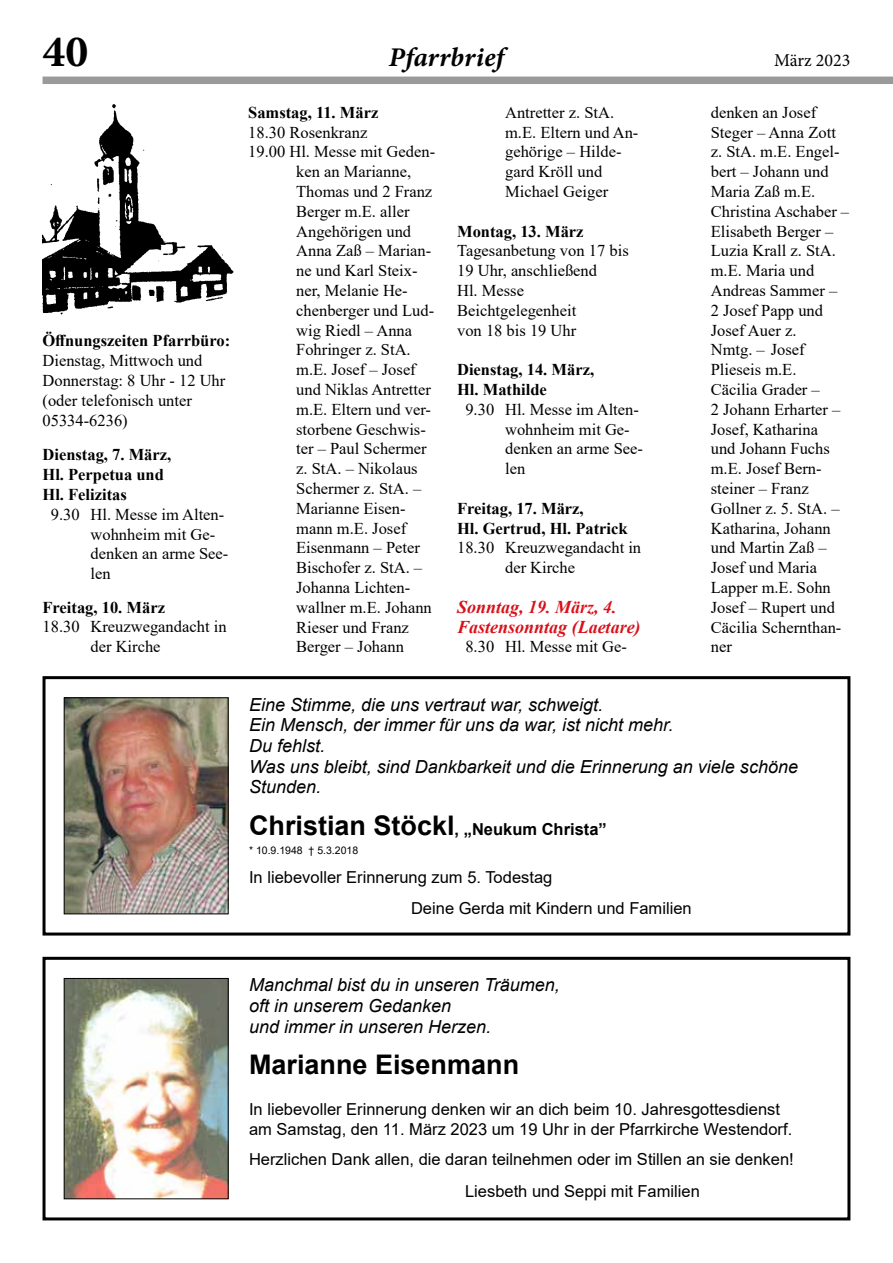
<style>
.page{position:relative;width:893px;height:1263px;background:#fff}
.page>*{position:absolute;margin:0;border:0;box-sizing:border-box;transform-origin:0 0}
.t1{font:45px "Minion Variable Concept";color:#000}
.t2{font:700 27px "Arial";color:#000}
.t3{font:italic 27px "Minion Variable Concept";letter-spacing:.005em;color:#000}
.t4{font:italic 18px/20.7px "Arial";color:#000}
.t5{font:italic 700 18px/19.8px "Times New Roman";color:#d8111a}
.t6{font:18px "Minion Pro";color:#000}
.t7{font:16.5px/19.8px "Times New Roman";color:#000}
.t8{font:16.5px/19.8px "Arial";color:#000}
.t9{font:700 16.5px/19.8px "Times New Roman";color:#000}
.t10{font:700 16.5px "Arial";color:#000}
.t11{font:10.5px "Arial";color:#000}
.s1{font-size:27px}
</style>
<div class="page">
<div style="left:43px;top:77px;width:850px;height:7px;background:#9a9a9a"></div>
<img style="left:43px;top:104px;width:191px;height:211px">
<div style="left:43px;top:957px;width:807px;height:263px;border:3px solid #000"></div>
<img style="left:66px;top:980px;width:161px;height:217px">
<div style="left:64px;top:978px;width:165px;height:221px;border:1px solid #000"></div>
<div style="left:43px;top:676px;width:807px;height:259px;border:3px solid #000"></div>
<img style="left:66px;top:699px;width:161px;height:213px">
<div style="left:64px;top:697px;width:165px;height:217px;border:1px solid #000"></div>
<h1 class="t1" style="left:43px;top:20px;width:47px">40</h1>
<h2 class="t3" style="left:389px;top:39px;width:117px">Pfarrbrief</h2>
<p class="t6" style="left:774px;top:48px;width:78px">März 2023</p>
<p class="t9" style="left:43px;top:330px;width:189px">Öffnungszeiten Pfarrbüro:</p>
<p class="t7" style="left:43px;top:350px;width:184px">Dienstag, Mittwoch und<br>Donnerstag: 8 Uhr - 12 Uhr (oder telefonisch unter<br>05334-6236)</p>
<p class="t9" style="left:43px;top:444px;width:130px">Dienstag, 7. März,<br>Hl. Perpetua und<br>Hl. Felizitas</p>
<p class="t7" style="left:91px;top:504px;width:139px;text-indent:-40px">9.30 Hl. Messe im Alten&shy;wohnheim mit Ge&shy;denken an arme See&shy;len</p>
<p class="t9" style="left:43px;top:597px;width:124px">Freitag, 10. März</p>
<p class="t7" style="left:91px;top:616px;width:138px;text-indent:-48px">18.30 Kreuzwegandacht in der Kirche</p>
<p class="t9" style="left:248px;top:102px;width:132px">Samstag, 11. März</p>
<p class="t7" style="left:248px;top:122px;width:121px">18.30 Rosenkranz</p>
<p class="t7" style="left:248px;top:141px;width:188px">19.00 Hl. Messe mit Geden-</p>
<p class="t7" style="left:296px;top:161px;width:117px">ken an Marianne,</p>
<p class="t7" style="left:296px;top:181px;width:138px">Thomas und 2 Franz</p>
<p class="t7" style="left:296px;top:201px;width:115px">Berger m.E. aller</p>
<p class="t7" style="left:296px;top:221px;width:117px">Angehörigen und</p>
<p class="t7" style="left:296px;top:240px;width:137px">Anna Zaß – Marian-</p>
<p class="t7" style="left:296px;top:260px;width:123px">ne und Karl Steix-</p>
<p class="t7" style="left:296px;top:280px;width:113px">ner, Melanie He-</p>
<p class="t7" style="left:296px;top:300px;width:140px">chenberger und Lud-</p>
<p class="t7" style="left:296px;top:320px;width:117px">wig Riedl – Anna</p>
<p class="t7" style="left:296px;top:339px;width:116px">Fohringer z. StA.</p>
<p class="t7" style="left:296px;top:359px;width:121px">m.E. Josef – Josef</p>
<p class="t7" style="left:296px;top:379px;width:136px">und Niklas Antretter</p>
<p class="t7" style="left:296px;top:399px;width:136px">m.E. Eltern und ver-</p>
<p class="t7" style="left:296px;top:419px;width:131px">storbene Geschwis-</p>
<p class="t7" style="left:296px;top:438px;width:132px">ter – Paul Schermer</p>
<p class="t7" style="left:296px;top:458px;width:123px">z. StA. – Nikolaus</p>
<p class="t7" style="left:296px;top:478px;width:127px">Schermer z. StA. –</p>
<p class="t7" style="left:296px;top:498px;width:111px">Marianne Eisen-</p>
<p class="t7" style="left:296px;top:518px;width:111px">mann m.E. Josef</p>
<p class="t7" style="left:296px;top:537px;width:125px">Eisenmann – Peter</p>
<p class="t7" style="left:296px;top:557px;width:128px">Bischofer z. StA. –</p>
<p class="t7" style="left:296px;top:577px;width:116px">Johanna Lichten-</p>
<p class="t7" style="left:296px;top:597px;width:137px">wallner m.E. Johann</p>
<p class="t7" style="left:296px;top:617px;width:114px">Rieser und Franz</p>
<p class="t7" style="left:296px;top:636px;width:109px">Berger – Johann</p>
<p class="t7" style="left:505px;top:102px;width:135px">Antretter z. StA. m.E. Eltern und An&shy;gehörige – Hilde&shy;gard Kröll und<br>Michael Geiger</p>
<p class="t9" style="left:457px;top:221px;width:128px">Montag, 13. März</p>
<p class="t7" style="left:457px;top:240px;width:173px">Tagesanbetung von 17 bis<br>19 Uhr, anschließend<br>Hl. Messe<br>Beichtgelegenheit<br>von 18 bis 19 Uhr</p>
<p class="t9" style="left:457px;top:359px;width:139px">Dienstag, 14. März,<br>Hl. Mathilde</p>
<p class="t7" style="left:505px;top:399px;width:139px;text-indent:-40px">9.30 Hl. Messe im Alten&shy;wohnheim mit Ge&shy;denken an arme See&shy;len</p>
<p class="t9" style="left:457px;top:498px;width:172px">Freitag, 17. März,<br>Hl. Gertrud, Hl. Patrick</p>
<p class="t7" style="left:505px;top:537px;width:138px;text-indent:-48px">18.30 Kreuzwegandacht in der Kirche</p>
<p class="t5" style="left:457px;top:596px;width:185px">Sonntag, 19. März, 4.<br>Fastensonntag (Laetare)</p>
<p class="t7" style="left:465px;top:636px;width:163px">8.30 Hl. Messe mit Ge-</p>
<p class="t7" style="left:711px;top:102px;width:140px">denken an Josef<br>Steger – Anna Zott z. StA. m.E. Engel&shy;bert – Johann und<br>Maria Zaß m.E.<br>Christina Aschaber –<br>Elisabeth Berger –<br>Luzia Krall z. StA. m.E. Maria und<br>Andreas Sammer –<br>2 Josef Papp und<br>Josef Auer z.<br>Nmtg. – Josef<br>Plieseis m.E.<br>Cäcilia Grader –<br>2 Johann Erharter –<br>Josef, Katharina<br>und Johann Fuchs m.E. Josef Bern&shy;steiner – Franz<br>Gollner z. 5. StA. –<br>Katharina, Johann und Martin Zaß –<br>Josef und Maria<br>Lapper m.E. Sohn<br>Josef – Rupert und<br>Cäcilia Schernthan&shy;ner</p>
<p class="t4" style="left:249px;top:694px;width:550px">Eine Stimme, die uns vertraut war, schweigt.<br>Ein Mensch, der immer für uns da war, ist nicht mehr.<br>Du fehlst.<br>Was uns bleibt, sind Dankbarkeit und die Erinnerung an viele schöne Stunden.</p>
<p class="t10" style="left:249px;top:817px;width:359px"><span class="s1">Christian Stöckl</span>, „Neukum Christa”</p>
<p class="t11" style="left:249px;top:843px;width:111px">* 10.9.1948 † 5.3.2018</p>
<p class="t8" style="left:411px;top:862px;width:282px;line-height:31px;text-indent:-162px">In liebevoller Erinnerung zum 5. Todestag<br>Deine Gerda mit Kindern und Familien</p>
<p class="t4" style="left:249px;top:975px;width:312px">Manchmal bist du in unseren Träumen, oft in unserem Gedanken<br>und immer in unseren Herzen.</p>
<h2 class="t2" style="left:249px;top:1045px;width:272px">Marianne Eisenmann</h2>
<p class="t8" style="left:249px;top:1099px;width:545px">In liebevoller Erinnerung denken wir an dich beim 10. Jahresgottesdienst am Samstag, den 11. März 2023 um 19 Uhr in der Pfarrkirche Westendorf.</p>
<p class="t8" style="left:465px;top:1143px;width:330px;line-height:32px;text-indent:-216px">Herzlichen Dank allen, die daran teilnehmen oder im Stillen an sie denken!<br>Liesbeth und Seppi mit Familien</p>
</div>
